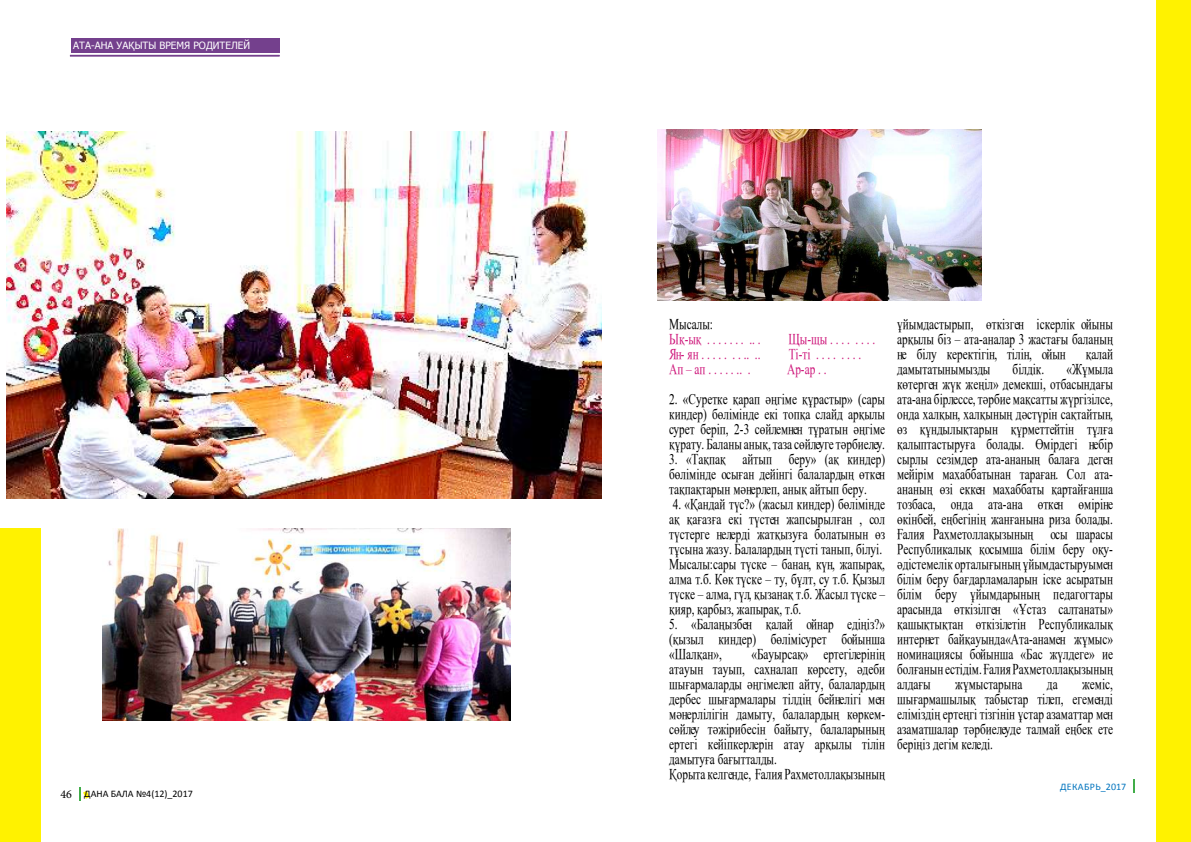
<style>
.page{position:relative;width:1191px;height:842px;background:#fff}
.page>*{position:absolute;margin:0;border:0;box-sizing:border-box;transform-origin:0 0}
.t1{font:15px/15px "Times New Roman Kaz";color:#000;text-align:justify;scale:.75 1}
.t2{font:15px "Times New Roman Kaz";color:#ce177b;scale:.75 1}
.t3{font:12px "Minion Pro";color:#000}
.t4{font:10px "Tahoma";color:#fff}
.t5{font:10px "Calibri";color:#000}
.t6{font:10px "Calibri";letter-spacing:.04em;color:#0074be}
</style>
<div class="page">
<svg style="left:1133px;top:779px;width:2px;height:13px"></svg>
<svg style="left:79px;top:787px;width:11px;height:13px"></svg>
<img style="left:6px;top:131px;width:595px;height:368px">
<img style="left:103px;top:529px;width:407px;height:191px">
<img style="left:657px;top:129px;width:324px;height:171px">
<div style="left:71px;top:38px;width:208px;height:14px;background:#74408d"></div>
<hr style="left:70px;top:55px;width:209px;height:1px;background:#74408d">
<div style="left:1157px;top:0;width:34px;height:842px;background:#fff200"></div>
<div style="left:0;top:529px;width:40px;height:313px;background:#fff200"></div>
<p class="t4" style="left:73px;top:38px;width:178px">АТА-АНА УАҚЫТЫ ВРЕМЯ РОДИТЕЛЕЙ</p>
<p class="t4" style="left:73px;top:37px;width:203px">УАҚЫТ МӘСЕЛЕЛЕРІ ПРОБЛЕМЫ ВРЕМЕНИ</p>
<p class="t3" style="left:60px;top:786px;width:13px">46</p>
<p class="t5" style="left:84px;top:787px;width:110px">ДАНА БАЛА №4(12)_2017</p>
<p class="t1" style="left:669px;top:317px;width:60px">Мысалы:</p>
<p class="t2" style="left:669px;top:329px;width:123px">Ық-ық . . . . . . . .. .</p>
<p class="t2" style="left:788px;top:329px;width:117px">Щы-щы . . . . . . . .</p>
<p class="t2" style="left:669px;top:344px;width:123px">Ян- ян . . . . . . . .. ..</p>
<p class="t2" style="left:788px;top:344px;width:98px">Ті-ті . . . . . . . .</p>
<p class="t2" style="left:669px;top:359px;width:110px">Ап – ап . . . . . .. .</p>
<p class="t2" style="left:787px;top:359px;width:54px">Ар-ар . .</p>
<p class="t1" style="left:669px;top:392px;width:289px">2. «Суретке қарап әңгіме құрастыр» (сары киндер) бөлімінде екі топқа слайд арқылы сурет беріп, 2-3 сөйлемнен тұратын әңгіме құрату. Баланы анық, таза сөйлеуге тәрбиелеу.</p>
<p class="t1" style="left:669px;top:452px;width:289px">3. «Тақпақ айтып беру» (ақ киндер) бөлімінде осыған дейінгі балалардың өткен тақпақтарын мәнерлеп, анық айтып беру.</p>
<p class="t1" style="left:669px;top:497px;width:289px;text-align:left">4. «Қандай түс?» (жасыл киндер) бөлімінде ақ қағазға екі түстен жапсырылған , сол түстерге нелерді жатқызуға болатынын өз тұсына жазу. Балалардың түсті танып, білуі.<br>Мысалы:сары түске – банан, күн, жапырақ, алма т.б. Көк түске – ту, бұлт, су т.б. Қызыл түске – алма, гүл, қызанақ т.б. Жасыл түске – қияр, қарбыз, жапырақ, т.б.</p>
<p class="t1" style="left:669px;top:617px;width:289px">5. «Балаңызбен қалай ойнар едіңіз?» (қызыл киндер) бөлімісурет бойынша «Шалқан»,</p>
<p class="t1" style="left:669px;top:647px;width:289px;text-align:left;text-indent:82px">«Бауырсақ» ертегілерінің атауын тауып, сахналап көрсету, әдеби шығармаларды әңгімелеп айту, балалардың дербес шығармалары тілдің бейнелігі мен мәнерлілігін дамыту, балалардың көркем&shy;сөйлеу тәжірибесін байыту, балаларының ертегі кейіпкерлерін атау арқылы тілін дамытуға бағытталды.<br>Қорыта келгенде, Ғалия Рахметоллақызының</p>
<p class="t1" style="left:897px;top:317px;width:289px">ұйымдастырып, өткізген іскерлік ойыны арқылы біз – ата-аналар 3 жастағы баланың не білу керектігін, тілін, ойын</p>
<p class="t1" style="left:1085px;top:347px;width:38px">қалай</p>
<p class="t1" style="left:897px;top:362px;width:126px">дамытатынымызды</p>
<p class="t1" style="left:1012px;top:362px;width:44px">білдік.</p>
<p class="t1" style="left:897px;top:362px;width:289px;text-indent:169px">«Жұмыла көтерген жүк жеңіл» демекші, отбасындағы ата-ана бірлессе, тәрбие мақсатты жүргізілсе, онда халқын, халқының дәстүрін сақтайтын, өз құндылықтарын құрметтейтін тұлға қалыптастыруға болады. Өмірдегі небір сырлы сезімдер ата-ананың балаға деген мейірім махаббатынан тараған. Сол ата&shy;ананың өзі еккен махаббаты қартайғанша тозбаса, онда ата-ана өткен өміріне өкінбей, еңбегінің жанғанына риза болады.<br>Ғалия Рахметоллақызының осы шарасы Республикалық қосымша білім беру оқу&shy;әдістемелік орталығының ұйымдастыруымен білім беру бағдарламаларын іске асыратын бiлiм беру ұйымдарының педагогтары арасында өткізілген «Ұстаз салтанаты» қашықтықтан өткізілетін Республикалық интернет байқауында«Ата-анамен жұмыс» номинациясы бойынша «Бас жүлдеге» ие болғанын естідім. Ғалия Рахметоллақызының алдағы</p>
<p class="t1" style="left:897px;top:677px;width:289px;text-indent:185px">жеміс, шығармашылық табыстар тілеп, егеменді еліміздің ертеңгі тізгінін ұстар азаматтар мен азаматшалар тәрбиелеуде талмай еңбек ете беріңіз дегім келеді.</p>
<p class="t1" style="left:955px;top:677px;width:91px">жұмыстарына</p>
<p class="t1" style="left:1047px;top:677px;width:16px">да</p>
<p class="t6" style="left:1060px;top:781px;width:68px">ДЕКАБРЬ_2017</p>
</div>
